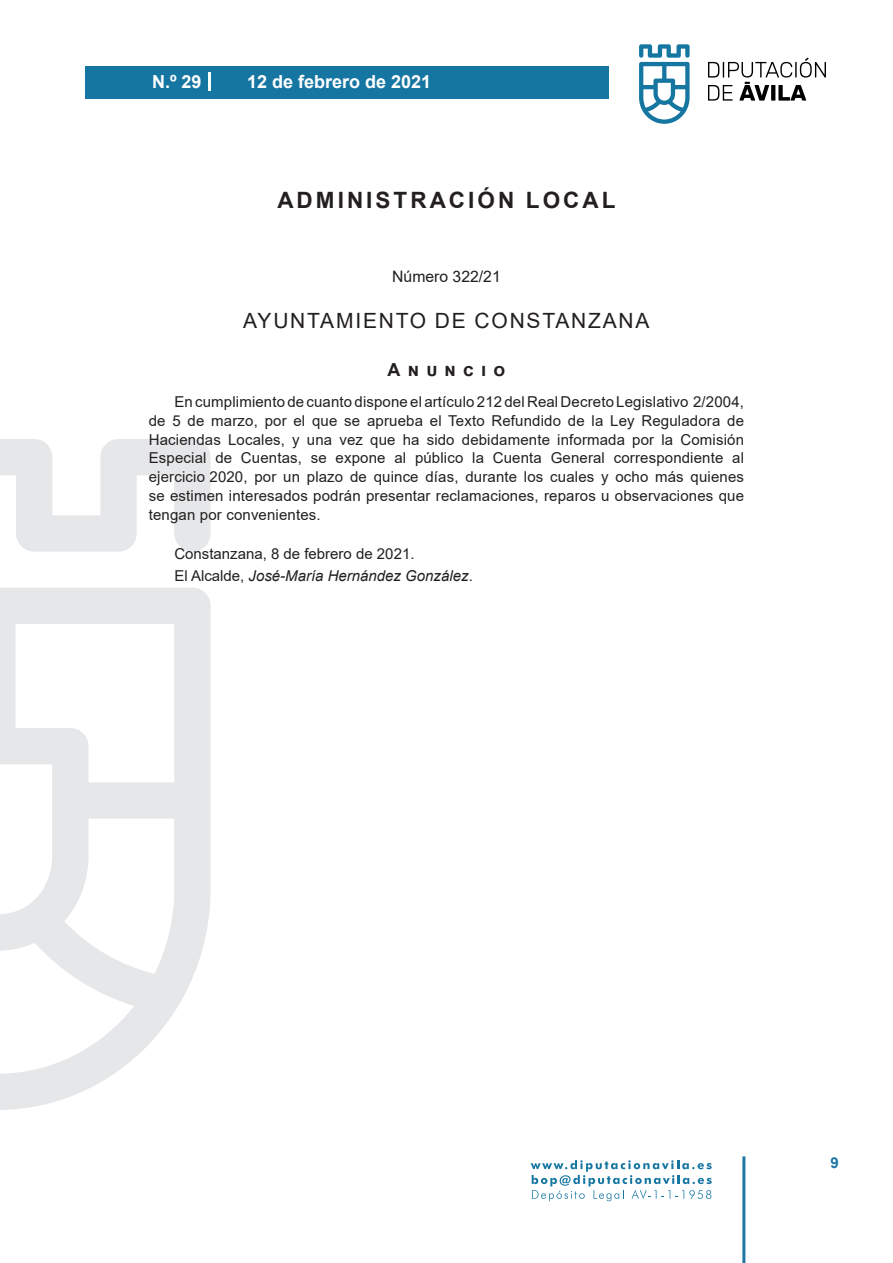
<style>
.page{position:relative;width:893px;height:1263px;background:#fff}
.page>*{position:absolute;margin:0;border:0;box-sizing:border-box;transform-origin:0 0}
.t1{font:700 22.5px "Arial";letter-spacing:.135em;color:#231f20}
.t2{font:21px "Arial";letter-spacing:.085em;color:#231f20}
.t3{font:700 18px "Arial";color:#fff}
.t4{font:700 18px "Arial";letter-spacing:.4em;color:#231f20}
.t5{font:15.75px "Arial";color:#231f20}
.t6{font:15px/18.8px "Arial";letter-spacing:.01em;color:#231f20;text-align:justify}
.t7{font:700 15px "Arial";color:#1d76a4}
.s1{font-style:italic}
</style>
<div class="page">
<svg style="left:531px;top:1160px;width:181px;height:41px"></svg>
<div style="left:85px;top:66px;width:523px;height:33px;background:#1676a2"></div>
<svg style="left:639px;top:44px;width:51px;height:80px"></svg>
<svg style="left:708px;top:58px;width:118px;height:43px"></svg>
<hr style="left:742px;top:1156px;width:3px;height:107px;background:#1d76a4">
<svg style="left:208px;top:72px;width:2px;height:18px"></svg>
<svg style="left:0;top:439px;width:211px;height:671px"></svg>
<p class="t3" style="left:152px;top:69px;width:51px">N.º 29</p>
<p class="t3" style="left:247px;top:69px;width:186px">12 de febrero de 2021</p>
<h1 class="t1" style="left:277px;top:184px;width:340px">ADMINISTRACIÓN LOCAL</h1>
<p class="t5" style="left:392px;top:266px;width:110px">Número 322/21</p>
<h2 class="t2" style="left:243px;top:307px;width:408px">AYUNTAMIENTO DE CONSTANZANA</h2>
<p class="t4" style="left:388px;top:356px;width:119px">Anuncio</p>
<p class="t6" style="left:149px;top:392px;width:597px;text-indent:26px">En cumplimiento de cuanto dispone el artículo 212 del Real Decreto Legislativo 2/2004, de 5 de marzo, por el que se aprueba el Texto Refundido de la Ley Reguladora de Haciendas Locales, y una vez que ha sido debidamente informada por la Comisión Especial de Cuentas, se expone al público la Cuenta General correspondiente al ejercicio 2020, por un plazo de quince días, durante los cuales y ocho más quienes se estimen interesados podrán presentar reclamaciones, reparos u observaciones que tengan por convenientes.</p>
<p class="t6" style="left:174px;top:542px;width:300px;line-height:22.2px">Constanzana, 8 de febrero de 2021.<br>El Alcalde, <span class="s1">José-María Hernández González</span>.</p>
<p class="t7" style="left:831px;top:1152px;width:10px">9</p>
</div>
